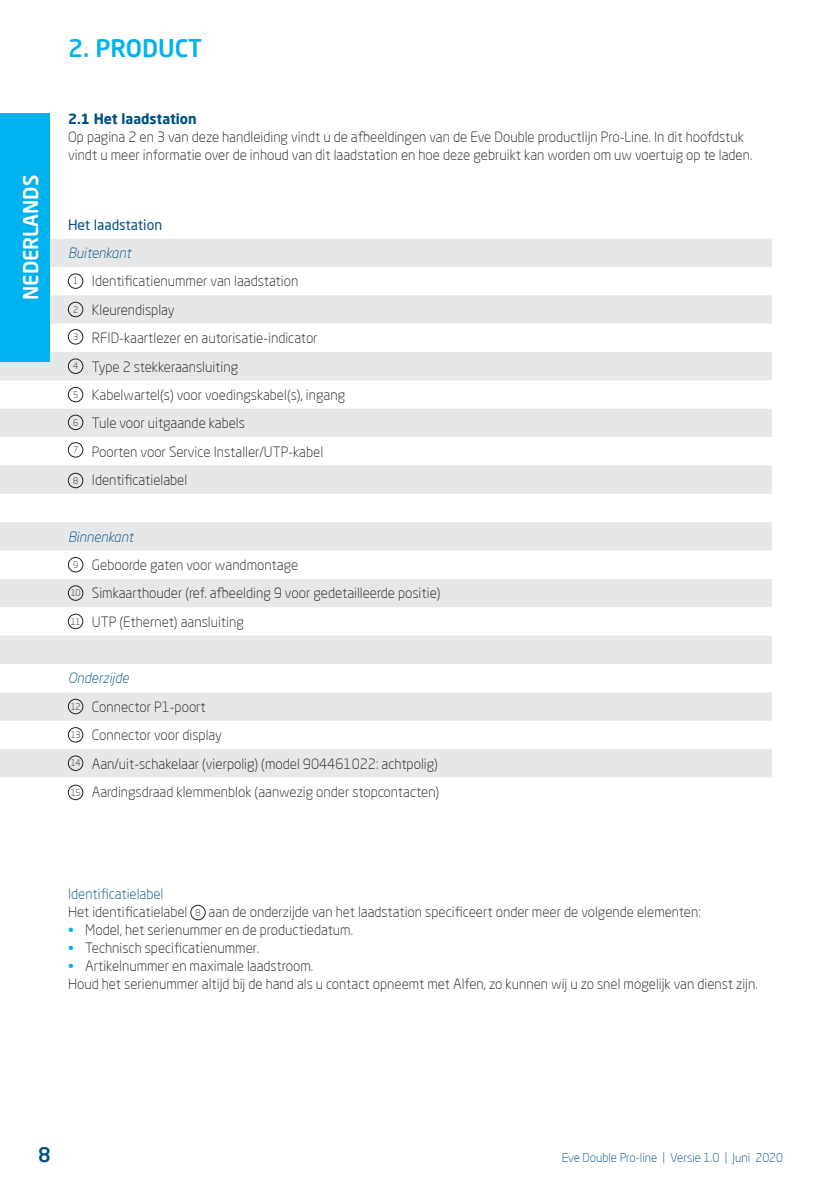
<style>
.page{position:relative;width:840px;height:1191px;background:#fff}
.page>*{position:absolute;margin:0;border:0;box-sizing:border-box;transform-origin:0 0}
.t1{font:500 24px "Neo Sans Pro";color:#00b3ef}
.t2{font:500 20px "Neo Sans Pro";color:#fff}
.t3{font:500 20px "Neo Sans Pro";color:#005285}
.bullets{font:300 14px/18px "Neo Sans Pro";color:#231f20}
.t4{font:italic 300 14px "Neo Sans Pro";color:#005285}
.t5{font:300 14px "Neo Sans Pro";color:#005285}
.t6{font:700 14px "Neo Sans Pro";color:#005285}
.t7{font:14px "Neo Sans Pro";color:#005285}
.t8{font:300 12px "Neo Sans Pro";color:#005285}
.t9{font:300 9px "Neo Sans Pro";letter-spacing:-.07em;color:#231f20}
.s1{color:#00b3ef}
</style>
<div class="page">
<svg style="left:0;top:239px;width:771px;height:538px;fill:#e6e7e9"></svg>
<div style="left:68px;top:274px;width:15px;height:15px;border:1px solid #231f20;border-radius:50%"></div>
<div style="left:68px;top:302px;width:15px;height:15px;border:1px solid #231f20;border-radius:50%"></div>
<div style="left:68px;top:329px;width:15px;height:15px;border:1px solid #231f20;border-radius:50%"></div>
<div style="left:68px;top:359px;width:15px;height:15px;border:1px solid #231f20;border-radius:50%"></div>
<div style="left:68px;top:557px;width:15px;height:15px;border:1px solid #231f20;border-radius:50%"></div>
<div style="left:68px;top:585px;width:15px;height:15px;border:1px solid #231f20;border-radius:50%"></div>
<div style="left:68px;top:614px;width:15px;height:15px;border:1px solid #231f20;border-radius:50%"></div>
<div style="left:68px;top:699px;width:15px;height:15px;border:1px solid #231f20;border-radius:50%"></div>
<div style="left:68px;top:727px;width:15px;height:15px;border:1px solid #231f20;border-radius:50%"></div>
<div style="left:68px;top:755px;width:15px;height:15px;border:1px solid #231f20;border-radius:50%"></div>
<div style="left:0;top:113px;width:50px;height:248px;background:#00b3ef"></div>
<div style="left:190px;top:905px;width:15px;height:15px;border:1px solid #231f20;border-radius:50%"></div>
<div style="left:68px;top:387px;width:15px;height:15px;border:1px solid #231f20;border-radius:50%"></div>
<div style="left:68px;top:415px;width:15px;height:15px;border:1px solid #231f20;border-radius:50%"></div>
<div style="left:68px;top:442px;width:15px;height:15px;border:1px solid #231f20;border-radius:50%"></div>
<div style="left:68px;top:473px;width:15px;height:15px;border:1px solid #231f20;border-radius:50%"></div>
<div style="left:68px;top:785px;width:15px;height:15px;border:1px solid #231f20;border-radius:50%"></div>
<p class="t1" style="left:68px;top:33px;width:135px">2. PRODUCT</p>
<p class="t2" style="left:18px;top:300px;width:127px;rotate:-90deg">NEDERLANDS</p>
<p class="t6" style="left:68px;top:110px;width:130px">2.1 Het laadstation</p>
<p class="bullets" style="left:68px;top:128px;width:685px">Op pagina 2 en 3 van deze handleiding vindt u de afbeeldingen van de Eve Double productlijn Pro-Line. In dit hoofdstuk vindt u meer informatie over de inhoud van dit laadstation en hoe deze gebruikt kan worden om uw voertuig op te laden.</p>
<p class="t7" style="left:68px;top:216px;width:96px">Het laadstation</p>
<p class="t4" style="left:68px;top:244px;width:64px">Buitenkant</p>
<p class="t9" style="left:73px;top:275px;width:7px">1</p>
<p class="bullets" style="left:92px;top:272px;width:208px">Identificatienummer van laadstation</p>
<p class="t9" style="left:73px;top:304px;width:7px">2</p>
<p class="bullets" style="left:92px;top:300px;width:84px">Kleurendisplay</p>
<p class="t9" style="left:73px;top:331px;width:7px">3</p>
<p class="bullets" style="left:92px;top:329px;width:227px">RFID-kaartlezer en autorisatie-indicator</p>
<p class="t9" style="left:73px;top:360px;width:7px">4</p>
<p class="bullets" style="left:92px;top:357px;width:148px">Type 2 stekkeraansluiting</p>
<p class="bullets" style="left:92px;top:385px;width:255px">Kabelwartel(s) voor voedingskabel(s), ingang</p>
<p class="bullets" style="left:92px;top:414px;width:154px">Tule voor uitgaande kabels</p>
<p class="bullets" style="left:92px;top:442px;width:233px">Poorten voor Service Installer/UTP-kabel</p>
<p class="bullets" style="left:92px;top:470px;width:97px">Identificatielabel</p>
<p class="t9" style="left:73px;top:389px;width:7px">5</p>
<p class="t9" style="left:73px;top:417px;width:7px">6</p>
<p class="t9" style="left:73px;top:444px;width:7px">7</p>
<p class="t9" style="left:73px;top:475px;width:7px">8</p>
<p class="t4" style="left:68px;top:528px;width:67px">Binnenkant</p>
<p class="t9" style="left:73px;top:559px;width:7px">9</p>
<p class="bullets" style="left:92px;top:556px;width:208px">Geboorde gaten voor wandmontage</p>
<p class="t9" style="left:71px;top:587px;width:11px">10</p>
<p class="bullets" style="left:92px;top:584px;width:350px">Simkaarthouder (ref. afbeelding 9 voor gedetailleerde positie)</p>
<p class="t9" style="left:71px;top:616px;width:11px">11</p>
<p class="bullets" style="left:92px;top:612px;width:153px">UTP (Ethernet) aansluiting</p>
<p class="t4" style="left:68px;top:670px;width:62px">Onderzijde</p>
<p class="t9" style="left:71px;top:701px;width:11px">12</p>
<p class="bullets" style="left:92px;top:697px;width:115px">Connector P1-poort</p>
<p class="t9" style="left:71px;top:729px;width:11px">13</p>
<p class="bullets" style="left:92px;top:726px;width:131px">Connector voor display</p>
<p class="t9" style="left:71px;top:757px;width:11px">14</p>
<p class="bullets" style="left:92px;top:754px;width:347px">Aan/uit-schakelaar (vierpolig) (model 904461022: achtpolig)</p>
<p class="bullets" style="left:92px;top:782px;width:349px">Aardingsdraad klemmenblok (aanwezig onder stopcontacten)</p>
<p class="t9" style="left:71px;top:786px;width:11px">15</p>
<p class="t5" style="left:68px;top:885px;width:97px">Identificatielabel</p>
<p class="bullets" style="left:68px;top:903px;width:121px">Het identificatielabel</p>
<p class="t9" style="left:195px;top:907px;width:7px">8</p>
<p class="bullets" style="left:208px;top:903px;width:493px">aan de onderzijde van het laadstation specificeert onder meer de volgende elementen:</p>
<p class="bullets" style="left:68px;top:921px;width:286px"><span class="s1">•</span> Model, het serienummer en de productiedatum.</p>
<p class="bullets" style="left:68px;top:939px;width:192px"><span class="s1">•</span> Technisch specificatienummer.</p>
<p class="bullets" style="left:68px;top:957px;width:246px"><span class="s1">•</span> Artikelnummer en maximale laadstroom.</p>
<p class="bullets" style="left:68px;top:975px;width:690px">Houd het serienummer altijd bij de hand als u contact opneemt met Alfen, zo kunnen wij u zo snel mogelijk van dienst zijn.</p>
<h2 class="t3" style="left:38px;top:1141px;width:14px">8</h2>
<p class="t8" style="left:561px;top:1149px;width:223px">Eve Double Pro-line | Versie 1.0 | Juni 2020</p>
</div>
